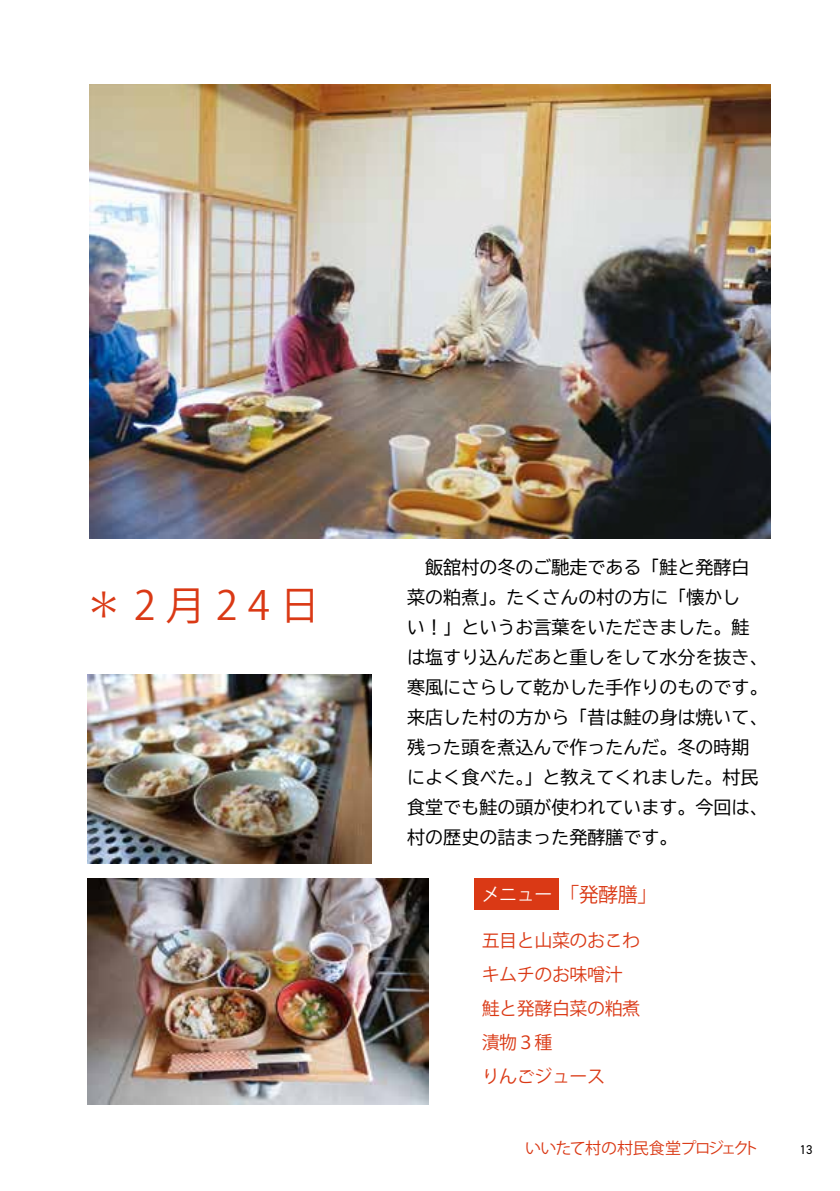
<style>
.page{position:relative;width:840px;height:1191px;background:#fff}
.page>*{position:absolute;margin:0;border:0;box-sizing:border-box;transform-origin:0 0}
.t1{font:40px "DNP Shuei N Min Std L 83 pv RKSJ H";letter-spacing:.25em;color:#da3915}
.t2{font:20px "DNP Shuei M Go Std B 83 pv RKSJ H";color:#da3915}
.t3{font:18px/30px "TBUD Go Std";color:#000}
.t4{font:18px/34px "UD Shin M Go Pr 6 N Light 83 pv RKSJ H";letter-spacing:-.025em;color:#da3915}
.t5{font:18px "DNP Shuei M Go Std B 83 pv RKSJ H";color:#fff}
.t6{font:16px "DNP Shuei M Go Std B 83 pv RKSJ H";letter-spacing:-.04em;color:#da3915}
.t7{font:12.8px "DIN2014";color:#000}
</style>
<div class="page">
<div style="left:473px;top:878px;width:85px;height:32px;background:#da3915"></div>
<img style="left:88px;top:674px;width:283px;height:189px">
<img style="left:88px;top:878px;width:340px;height:227px">
<img style="left:89px;top:85px;width:681px;height:453px">
<h1 class="t1" style="left:84px;top:583px;width:237px">＊2月24日</h1>
<p class="t3" style="left:407px;top:552px;width:362px">　飯舘村の冬のご馳走である「鮭と発酵白菜の粕煮」。たくさんの村の方に「懐かし<br>い！」というお言葉をいただきました。鮭は塩すり込んだあと重しをして水分を抜き、寒風にさらして乾かした手作りのものです。来店した村の方から「昔は鮭の身は焼いて、残った頭を煮込んで作ったんだ。冬の時期によく食べた。」と教えてくれました。村民食堂でも鮭の頭が使われています。今回は、村の歴史の詰まった発酵膳です。</p>
<p class="t2" style="left:559px;top:883px;width:99px">「発酵膳」</p>
<p class="t5" style="left:481px;top:884px;width:72px">メニュー</p>
<p class="t4" style="left:481px;top:924px;width:160px">五目と山菜のおこわキムチのお味噌汁鮭と発酵白菜の粕煮漬物３種<br>りんごジュース</p>
<p class="t6" style="left:524px;top:1139px;width:235px">いいたて村の村民食堂プロジェクト</p>
<p class="t7" style="left:799px;top:1141px;width:14px">13</p>
</div>
